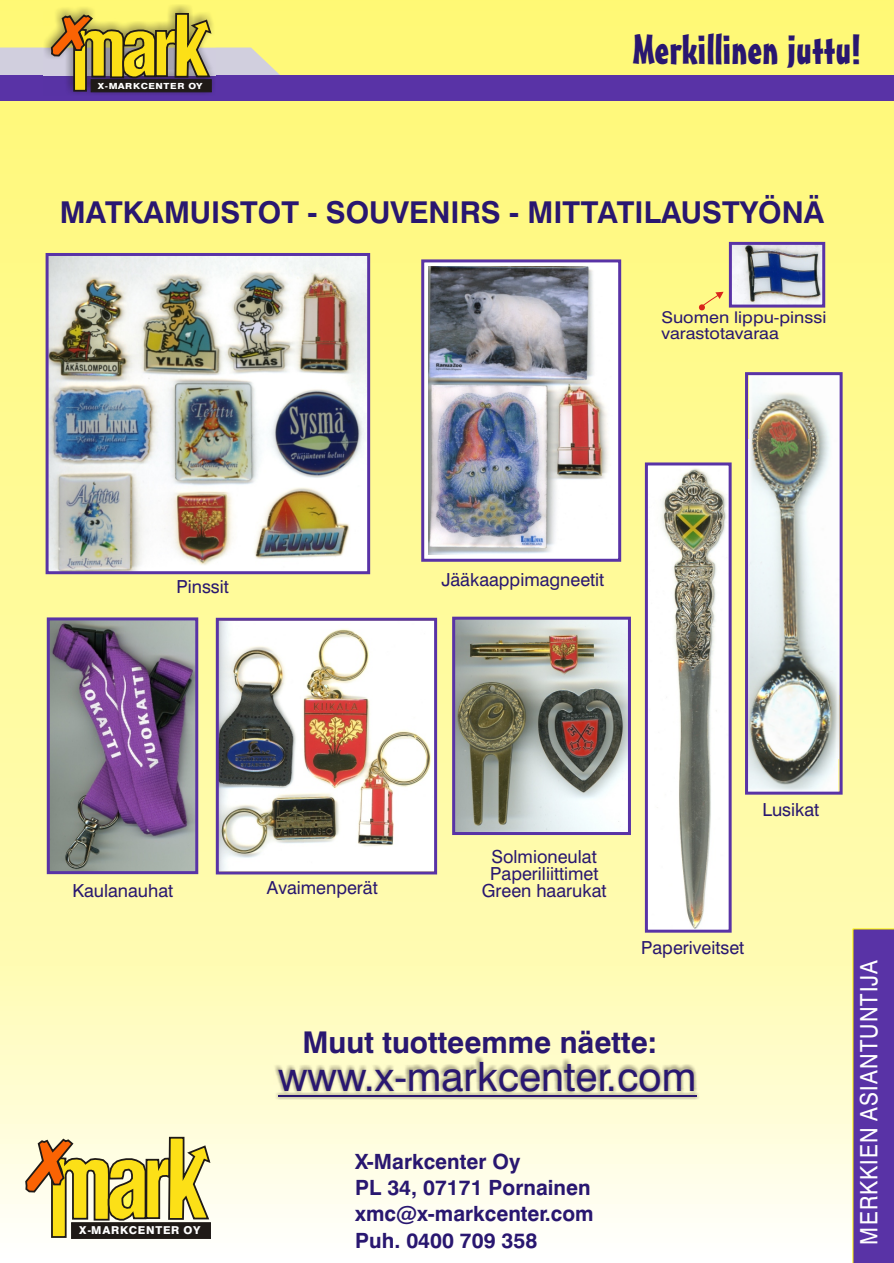
<style>
.page{position:relative;width:894px;height:1263px;background:#fff}
.page>*{position:absolute;margin:0;border:0;box-sizing:border-box;transform-origin:0 0}
.t1{font:41.1px "Mister Earl BT";color:#291770;scale:1.12 1}
.t2{font:40.35px "Swis 721 BT";color:#291770}
.t3{font:700 30.15px "Swis 721 BT";color:#291770}
.t4{font:700 30px "Swis 721 BT";color:#291770}
.t5{font:24px "Swis 721 BT";letter-spacing:.055em;color:#fff;scale:.9 1}
.t6{font:700 21px/26.4px "Swis 721 BT";color:#291770}
.t7{font:18px/17.2px "Swis 721 BT";color:#291770;text-align:center}
.t8{font:16.2px/15.5px "Swis 721 BT";color:#291770;scale:1.11 1}
.t9{font:10.95px "Swis 721 Hv BT";letter-spacing:.065em;color:#fff}
.t10{font:8.4px "Swis 721 Hv BT";letter-spacing:.065em;color:#fff;scale:1.15 1}
</style>
<div class="page">
<img style="left:0;top:0;width:894px;height:1263px">
<div style="left:0;top:76px;width:894px;height:25px;background:#5933a6"></div>
<img style="left:43px;top:4px;width:173px;height:91px">
<svg style="left:0;top:12px;width:281px;height:81px;background:#b6a668"></svg>
<div style="left:853px;top:929px;width:41px;height:334px;background:#5933a6"></div>
<svg style="left:699px;top:292px;width:25px;height:18px"></svg>
<img style="left:50px;top:257px;width:316px;height:313px">
<div style="left:46px;top:253px;width:324px;height:321px;border:3px solid #5933a6"></div>
<div style="left:423px;top:261px;width:197px;height:299px;background:#fff"></div>
<img style="left:429px;top:266px;width:180px;height:289px">
<div style="left:421px;top:259px;width:200px;height:303px;border:3px solid #5933a6"></div>
<img style="left:456px;top:621px;width:171px;height:210px">
<div style="left:452px;top:617px;width:179px;height:218px;border:3px solid #5933a6"></div>
<img style="left:51px;top:621px;width:143px;height:249px">
<div style="left:47px;top:617px;width:151px;height:257px;border:3px solid #5933a6"></div>
<img style="left:220px;top:622px;width:213px;height:248px">
<div style="left:216px;top:618px;width:221px;height:256px;border:3px solid #5933a6"></div>
<img style="left:749px;top:376px;width:90px;height:415px">
<div style="left:745px;top:372px;width:98px;height:423px;border:3px solid #5933a6"></div>
<img style="left:649px;top:466px;width:79px;height:463px">
<div style="left:645px;top:462px;width:87px;height:471px;border:3px solid #5933a6"></div>
<img style="left:733px;top:246px;width:88px;height:58px">
<div style="left:729px;top:242px;width:96px;height:66px;border:3px solid #5933a6"></div>
<svg style="left:24px;top:1136px;width:188px;height:103px;background:#c6b567"></svg>
<img style="left:274px;top:1056px;width:425px;height:44px">
<hr style="left:278px;top:1095px;width:418px;height:2px;background:#291770">
<p class="t10" style="left:98px;top:82px;width:93px">X-MARKCENTER OY</p>
<h1 class="t1" style="left:633px;top:33px;width:205px">Merkillinen juttu!</h1>
<h3 class="t3" style="left:60px;top:200px;width:766px">MATKAMUISTOT - SOUVENIRS - MITTATILAUSTYÖNÄ</h3>
<p class="t8" style="left:661px;top:311px;width:150px">Suomen lippu-pinssi varastotavaraa</p>
<p class="t7" style="left:176px;top:580px;width:54px">Pinssit</p>
<p class="t7" style="left:441px;top:572px;width:164px">Jääkaappimagneetit</p>
<p class="t7" style="left:73px;top:884px;width:102px">Kaulanauhat</p>
<p class="t7" style="left:267px;top:880px;width:112px">Avaimenperät</p>
<p class="t7" style="left:482px;top:849px;width:126px">Solmioneulat<br>Paperiliittimet<br>Green haarukat</p>
<p class="t7" style="left:762px;top:803px;width:58px">Lusikat</p>
<p class="t7" style="left:641px;top:941px;width:105px">Paperiveitset</p>
<p class="t9" style="left:79px;top:1226px;width:123px">X-MARKCENTER OY</p>
<h3 class="t4" style="left:302px;top:1031px;width:356px">Muut tuotteemme näette:</h3>
<h2 class="t2" style="left:278px;top:1061px;width:420px">www.x-markcenter.com</h2>
<p class="t6" style="left:355px;top:1150px;width:240px">X-Markcenter Oy<br>PL 34, 07171 Pornainen xmc@x-markcenter.com<br>Puh. 0400 709 358</p>
<h3 class="t5" style="left:859px;top:1245px;width:318px;rotate:-90deg">MERKKIEN ASIANTUNTIJA</h3>
</div>
